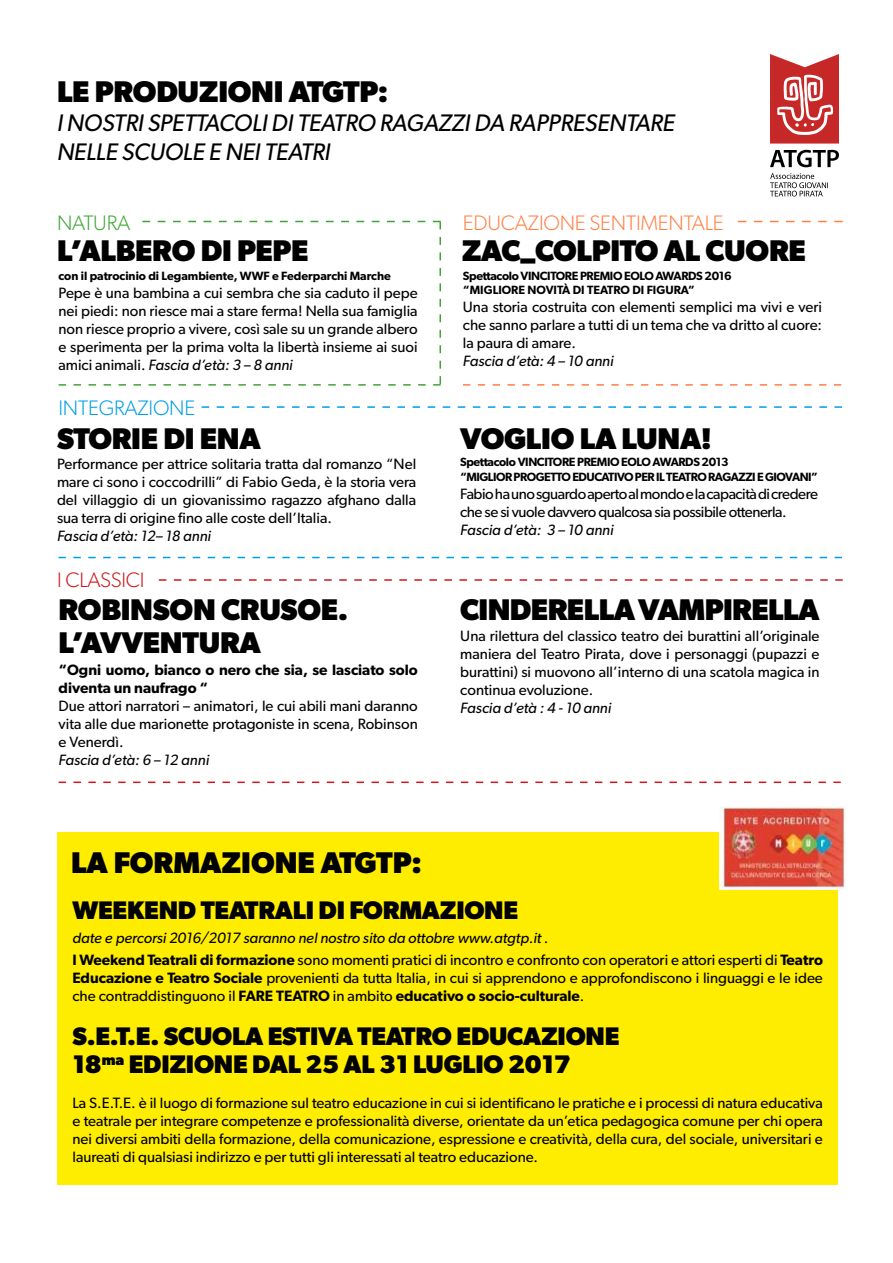
<style>
.page{position:relative;width:893px;height:1263px;background:#fff}
.page>*{position:absolute;margin:0;border:0;box-sizing:border-box;transform-origin:0 0}
.t1{font:700 30px/33px "Gibson";letter-spacing:-.01em;color:#000}
.t2{font:700 25.5px/28.5px "Gibson";letter-spacing:-.01em;color:#000}
.t3{font:italic 24px/28.8px "Gibson";letter-spacing:-.01em;color:#000}
.t4{font:300 21px "Gibson";letter-spacing:-.01em;color:#ff7f45}
.t5{font:300 21px "Gibson";letter-spacing:-.01em;color:#009fe3}
.t6{font:300 21px "Gibson";letter-spacing:-.01em;color:#cd171a}
.t7{font:300 21px "Gibson";letter-spacing:-.01em;color:#3fa535}
.t8{font:15px/18px "Gibson";color:#000;text-align:justify}
.t9{font:italic 15px "Gibson";color:#000}
.t10{font:15px/18px "Gibson";letter-spacing:-.03em;color:#000}
.t11{font:600 15px/18px "Gibson";color:#000}
.t12{font:600 12px/14.4px "Gibson";letter-spacing:-.03em;color:#000}
.t13{font:600 12px "Gibson";color:#000}
.s1{font-style:italic}
.s2{font-weight:600}
</style>
<div class="page">
<div style="left:57px;top:832px;width:780px;height:353px;background:#ffed00"></div>
<img style="left:720px;top:806px;width:127px;height:83px">
<svg style="left:202px;top:406px;width:640px;height:2px"></svg>
<svg style="left:738px;top:221px;width:105px;height:1px"></svg>
<svg style="left:463px;top:384px;width:378px;height:2px"></svg>
<svg style="left:58px;top:557px;width:784px;height:1px"></svg>
<svg style="left:159px;top:579px;width:684px;height:2px"></svg>
<svg style="left:59px;top:781px;width:782px;height:2px"></svg>
<svg style="left:59px;top:221px;width:382px;height:165px"></svg>
<svg style="left:770px;top:150px;width:69px;height:17px"></svg>
<svg style="left:770px;top:173px;width:58px;height:24px"></svg>
<svg style="left:770px;top:54px;width:69px;height:90px"></svg>
<h1 class="t1" style="left:57px;top:74px;width:333px">LE PRODUZIONI ATGTP:</h1>
<h3 class="t3" style="left:57px;top:108px;width:619px">I NOSTRI SPETTACOLI DI TEATRO RAGAZZI DA RAPPRESENTARE<br>NELLE SCUOLE E NEI TEATRI</h3>
<h3 class="t7" style="left:57px;top:210px;width:75px">NATURA</h3>
<h1 class="t1" style="left:57px;top:233px;width:253px">L’ALBERO DI PEPE</h1>
<p class="t13" style="left:58px;top:268px;width:334px">con il patrocinio di Legambiente, WWF e Federparchi Marche</p>
<p class="t8" style="left:58px;top:284px;width:361px">Pepe è una bambina a cui sembra che sia caduto il pepe nei piedi: non riesce mai a stare ferma! Nella sua famiglia non riesce proprio a vivere, così sale su un grande albero e sperimenta per la prima volta la libertà insieme ai suoi amici animali. <span class="s1">Fascia d’età: 3 – 8 anni</span></p>
<h3 class="t5" style="left:58px;top:395px;width:138px">INTEGRAZIONE</h3>
<h1 class="t1" style="left:57px;top:421px;width:205px">STORIE DI ENA</h1>
<p class="t8" style="left:57px;top:455px;width:361px">Performance per attrice solitaria tratta dal romanzo “Nel mare ci sono i coccodrilli” di Fabio Geda, è la storia vera del villaggio di un giovanissimo ragazzo afghano dalla sua terra di origine fino alle coste dell’Italia.</p>
<p class="t9" style="left:57px;top:527px;width:155px">Fascia d’età: 12– 18 anni</p>
<h3 class="t6" style="left:57px;top:567px;width:89px">I CLASSICI</h3>
<h1 class="t1" style="left:58px;top:593px;width:291px">ROBINSON CRUSOE.<br>L’AVVENTURA</h1>
<p class="t11" style="left:59px;top:661px;width:361px">“Ogni uomo, bianco o nero che sia, se lasciato solo diventa un naufrago “</p>
<p class="t8" style="left:59px;top:697px;width:361px">Due attori narratori – animatori, le cui abili mani daranno vita alle due marionette protagoniste in scena, Robinson e Venerdì.</p>
<p class="t9" style="left:59px;top:751px;width:152px">Fascia d’età: 6 – 12 anni</p>
<h1 class="t1" style="left:71px;top:845px;width:352px">LA FORMAZIONE ATGTP:</h1>
<h3 class="t4" style="left:463px;top:210px;width:262px">EDUCAZIONE SENTIMENTALE</h3>
<h1 class="t1" style="left:462px;top:233px;width:346px">ZAC_COLPITO AL CUORE</h1>
<p class="t12" style="left:463px;top:268px;width:270px">Spettacolo VINCITORE PREMIO EOLO AWARDS 2016 “MIGLIORE NOVITÀ DI TEATRO DI FIGURA”</p>
<p class="t8" style="left:463px;top:298px;width:361px">Una storia costruita con elementi semplici ma vivi e veri che sanno parlare a tutti di un tema che va dritto al cuore: la paura di amare.</p>
<p class="t9" style="left:463px;top:352px;width:152px">Fascia d’età: 4 – 10 anni</p>
<h1 class="t1" style="left:460px;top:421px;width:253px">VOGLIO LA LUNA!</h1>
<p class="t12" style="left:460px;top:455px;width:359px">Spettacolo VINCITORE PREMIO EOLO AWARDS 2013<br>“MIGLIOR PROGETTO EDUCATIVO PER IL TEATRO RAGAZZI E GIOVANI”</p>
<p class="t10" style="left:460px;top:485px;width:359px">Fabio ha uno sguardo aperto al mondo e la capacità di credere che se si vuole davvero qualcosa sia possibile ottenerla.</p>
<p class="t9" style="left:460px;top:521px;width:155px">Fascia d’età: 3 – 10 anni</p>
<h1 class="t1" style="left:460px;top:593px;width:361px">CINDERELLA VAMPIRELLA</h1>
<p class="t8" style="left:460px;top:627px;width:361px">Una rilettura del classico teatro dei burattini all’originale maniera del Teatro Pirata, dove i personaggi (pupazzi e burattini) si muovono all’interno di una scatola magica in continua evoluzione.</p>
<p class="t9" style="left:460px;top:699px;width:152px">Fascia d’età : 4 - 10 anni</p>
<h2 class="t2" style="left:72px;top:896px;width:447px">WEEKEND TEATRALI DI FORMAZIONE</h2>
<p class="t9" style="left:72px;top:929px;width:478px">date e percorsi 2016/2017 saranno nel nostro sito da ottobre www.atgtp.it .</p>
<p class="t8" style="left:72px;top:950px;width:752px"><span class="s2">I Weekend Teatrali di formazione</span> sono momenti pratici di incontro e confronto con operatori e attori esperti di <span class="s2">Teatro Educazione e Teatro Sociale</span> provenienti da tutta Italia, in cui si apprendono e approfondiscono i linguaggi e le idee che contraddistinguono il <span class="s2">FARE TEATRO</span> in ambito <span class="s2">educativo o socio-culturale</span>.</p>
<h2 class="t2" style="left:72px;top:1021px;width:549px">S.E.T.E. SCUOLA ESTIVA TEATRO EDUCAZIONE<br>18<sup>ma</sup> EDIZIONE DAL 25 AL 31 LUGLIO 2017</h2>
<p class="t8" style="left:72px;top:1093px;width:752px">La S.E.T.E. è il luogo di formazione sul teatro educazione in cui si identificano le pratiche e i processi di natura educativa e teatrale per integrare competenze e professionalità diverse, orientate da un’etica pedagogica comune per chi opera nei diversi ambiti della formazione, della comunicazione, espressione e creatività, della cura, del sociale, universitari e laureati di qualsiasi indirizzo e per tutti gli interessati al teatro educazione.</p>
</div>
